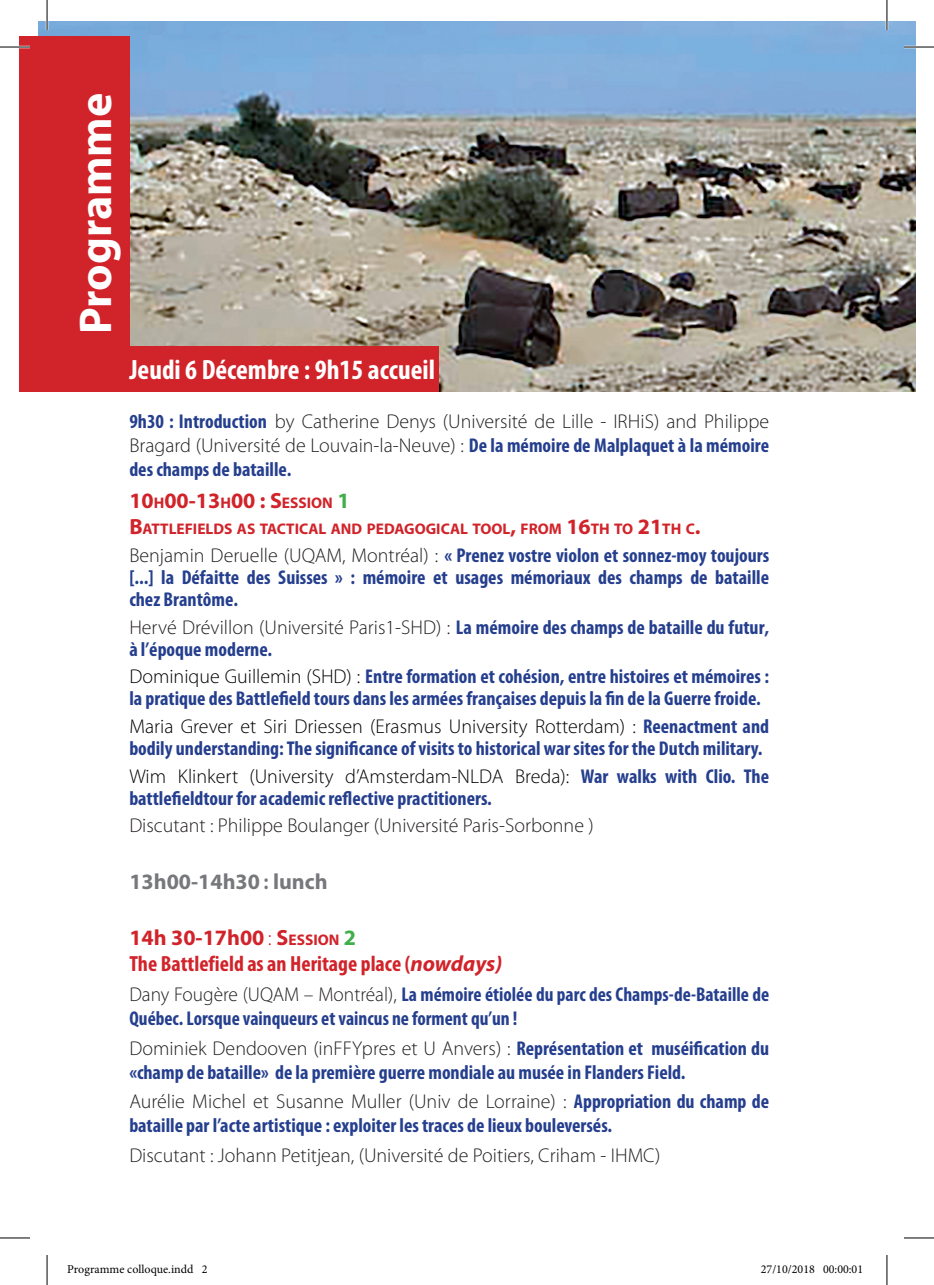
<style>
.page{position:relative;width:934px;height:1285px;background:#fff}
.page>*{position:absolute;margin:0;border:0;box-sizing:border-box;transform-origin:0 0}
.t1{font:700 46px "Myriad Pro";color:#fff}
.t2{font:700 condensed 28px "Myriad Pro";color:#fff}
.t3{font:700 condensed 22px/26.4px "Myriad Pro";color:#d1232a}
.t4{font:700 22px "Myriad Pro";color:#d1232a}
.t5{font:700 22px "Myriad Pro";color:#76787b}
.t6{font:700 condensed 20px/22px "Myriad Pro";color:#253f8e}
.t7{font:300 20px/24px "Myriad Pro";color:#231f20;text-align:justify}
.t8{font:700 15.4px "Myriad Pro";color:#d1232a}
.t9{font:12px "Minion Pro";color:#000}
.s1{font-weight:700;font-stretch:condensed;color:#253f8e}
.s2{font-size:15.4px}
.s3{color:#40ae49}
.s4{font-size:22px}
.s5{font-weight:300;font-stretch:normal;color:#231f20}
.s6{font-weight:300;font-stretch:normal;color:#000001}
.s7{font-stretch:condensed}
.s8{font-stretch:normal}
.s9{font-weight:300;font-stretch:normal}
.s10{font-stretch:normal;font-size:15.4px}
.s11{font-stretch:normal;color:#40ae49}
.s12{font-style:italic;font-stretch:normal}
</style>
<div class="page">
<img style="left:39px;top:21px;width:875px;height:370px">
<div style="left:19px;top:36px;width:110px;height:355px;background:#d1232a"></div>
<div style="left:129px;top:346px;width:309px;height:45px;background:#d1232a"></div>
<hr style="left:0;top:46px;width:30px;height:2px;background:#fff">
<hr style="left:903px;top:46px;width:30px;height:2px;background:#fff">
<hr style="left:46px;top:0;width:2px;height:30px;background:#fff">
<hr style="left:885px;top:0;width:2px;height:30px;background:#fff">
<hr style="left:0;top:47px;width:30px;height:1px;background:#000">
<hr style="left:903px;top:47px;width:30px;height:1px;background:#000">
<hr style="left:0;top:1237px;width:30px;height:1px;background:#000">
<hr style="left:903px;top:1237px;width:30px;height:1px;background:#000">
<hr style="left:47px;top:0;width:1px;height:30px;background:#000">
<hr style="left:47px;top:1255px;width:1px;height:30px;background:#000">
<hr style="left:886px;top:0;width:1px;height:30px;background:#000">
<hr style="left:886px;top:1255px;width:1px;height:30px;background:#000">
<div style="left:822px;top:1265px;width:6px;height:8px;border:1px solid #fff;border-radius:50%"></div>
<svg style="left:823px;top:1265px;width:5px;height:8px"></svg>
<h1 class="t1" style="left:66px;top:334px;width:243px;rotate:-90deg">Programme</h1>
<h2 class="t2" style="left:129px;top:352px;width:307px">Jeudi 6 Décembre : 9h15 accueil</h2>
<p class="t7" style="left:129px;top:409px;width:641px"><span class="s1">9h30 : Introduction</span> by Catherine Denys (Université de Lille - IRHiS) and Philippe Bragard (Université de Louvain-la-Neuve) : <span class="s1">De la mémoire de Malplaquet à la mémoire des champs de bataille.</span></p>
<p class="t4" style="left:129px;top:486px;width:222px">10<span class="s2">H</span>00-13<span class="s2">H</span>00 : S<span class="s2">ESSION</span> <span class="s3">1</span></p>
<p class="t8" style="left:129px;top:519px;width:572px"><span class="s4">B</span>ATTLEFIELDS AS TACTICAL AND PEDAGOGICAL TOOL<span class="s4">,</span> FROM <span class="s4">16</span>TH TO <span class="s4">21</span>TH C<span class="s4">.</span></p>
<p class="t6" style="left:129px;top:544px;width:641px;text-align:justify"><span class="s5">Benjamin Deruelle (UQAM, Montréal) :</span> « Prenez vostre violon et sonnez-moy toujours [...] la Défaitte des Suisses » : mémoire et usages mémoriaux des champs de bataille chez Brantôme.</p>
<p class="t6" style="left:129px;top:615px;width:641px"><span class="s5">Hervé Drévillon (Université Paris1-SHD) :</span> La mémoire des champs de bataille du futur, à l’époque moderne.</p>
<p class="t6" style="left:129px;top:665px;width:641px"><span class="s6">Dominique Guillemin (SHD) :</span> Entre formation et cohésion, entre histoires et mémoires : la pratique des Battlefield tours dans les armées françaises depuis la fin de la Guerre froide.</p>
<p class="t6" style="left:129px;top:715px;width:641px"><span class="s6">Maria Grever et Siri Driessen (Erasmus University Rotterdam) :</span> Reenactment and bodily understanding: The significance of visits to historical war sites for the Dutch military.</p>
<p class="t6" style="left:129px;top:764px;width:641px"><span class="s6">Wim Klinkert (University d’Amsterdam-NLDA Breda):</span> War walks with Clio. The battlefieldtour for academic reflective practitioners.</p>
<p class="t7" style="left:129px;top:813px;width:465px">Discutant : Philippe Boulanger (Université Paris-Sorbonne )</p>
<p class="t5" style="left:129px;top:867px;width:200px">13h00-14h30 <span class="s7">:</span> lunch</p>
<p class="t3" style="left:129px;top:924px;width:374px"><span class="s8">14h 30-17h00</span> <span class="s9">:</span> <span class="s8">S</span><span class="s10">ESSION</span> <span class="s11">2<br></span>The Battlefield as an Heritage place (<span class="s12">nowdays)</span></p>
<p class="t6" style="left:129px;top:982px;width:641px;line-height:24px"><span class="s5">Dany Fougère (UQAM – Montréal),</span> La mémoire étiolée du parc des Champs-de-Bataille de<br>Québec. Lorsque vainqueurs et vaincus ne forment qu’un !</p>
<p class="t6" style="left:129px;top:1035px;width:641px;line-height:24px"><span class="s5">Dominiek Dendooven (inFFYpres et U Anvers) :</span> Représentation et muséification du «champ de bataille» de la première guerre mondiale au musée in Flanders Field.</p>
<p class="t6" style="left:129px;top:1089px;width:641px;line-height:24px"><span class="s5">Aurélie Michel et Susanne Muller (Univ de Lorraine) :</span> Appropriation du champ de bataille par l’acte artistique : exploiter les traces de lieux bouleversés.</p>
<p class="t7" style="left:129px;top:1143px;width:532px">Discutant : Johann Petitjean, (Université de Poitiers, Criham - IHMC)</p>
<p class="t9" style="left:67px;top:1261px;width:142px">Programme colloque.indd 2</p>
<p class="t9" style="left:760px;top:1261px;width:104px">27/10/2018 00:00:01</p>
</div>
